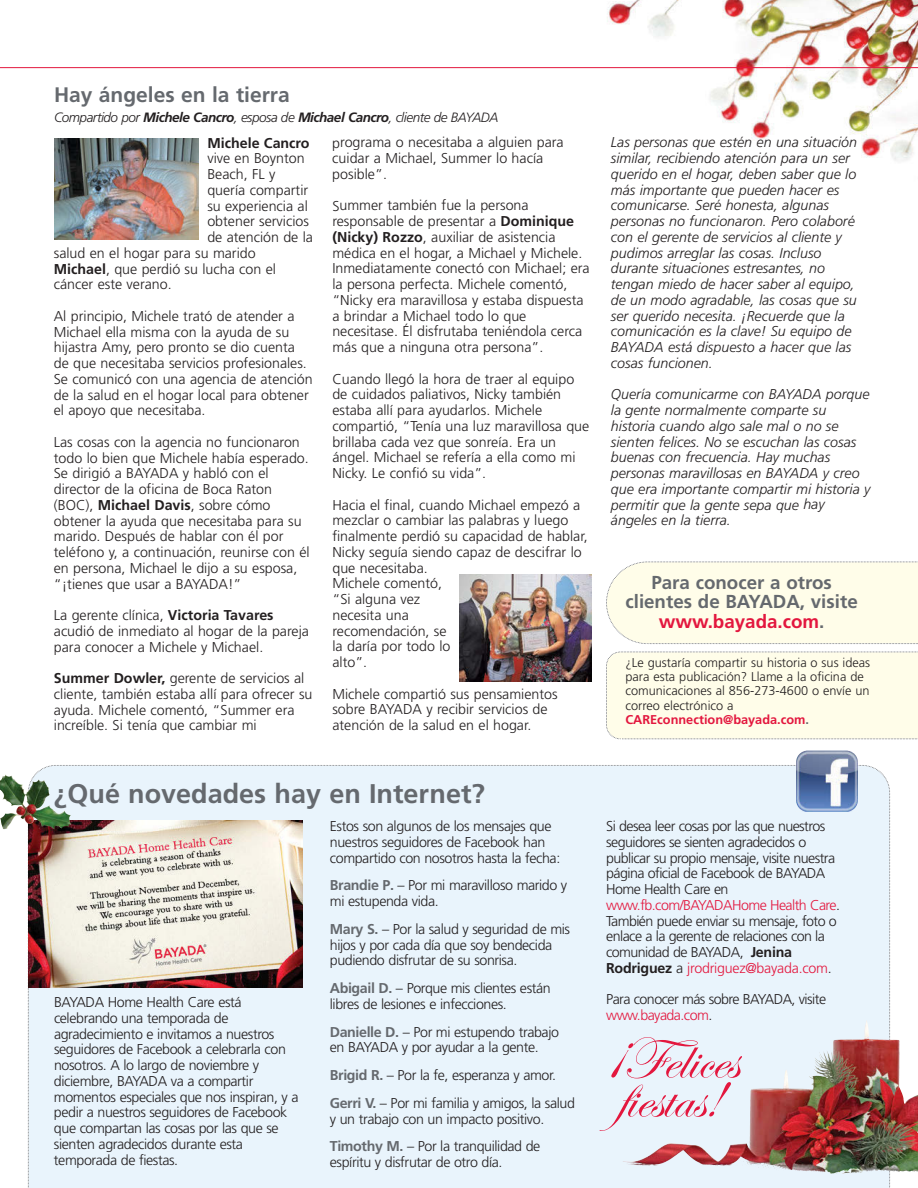
<style>
.page{position:relative;width:918px;height:1188px;background:#fff}
.page>*{position:absolute;margin:0;border:0;box-sizing:border-box;transform-origin:0 0}
.t1{font:60px "Edwardian Script ITC";color:#e3173e}
.t2{font:700 27px "Frutiger";color:#65696e}
.t3{font:700 21px "Frutiger";color:#65696e}
.t4{font:700 18.75px/19.5px "Frutiger";color:#65696e;text-align:center}
.t5{font:300 14.25px/15.8px "Frutiger";color:#231f20}
.t6{font:300 14.25px/15.8px "Frutiger";letter-spacing:-.03em;color:#231f20}
.t7{font:italic 300 14.25px/15.8px "Frutiger";color:#231f20}
.t8{font:300 14.25px/15.8px "Frutiger";letter-spacing:-.04em;color:#231f20}
.t9{font:700 14.25px "Frutiger";color:#231f20}
.t10{font:italic 300 13.5px "Frutiger";letter-spacing:-.035em;color:#231f20}
.t11{font:300 12.75px/14.2px "Frutiger";color:#231f20}
.t12{font:700 12.75px "Frutiger";color:#e3173e}
.s1{font-weight:700}
.s2{color:#e3173e}
.s3{color:#65696e}
.s4{font-weight:700;color:#65696e}
</style>
<div class="page">
<div style="left:28px;top:765px;width:862px;height:423px;background:#e9f4fc"></div>
<img style="left:602px;top:0;width:316px;height:161px">
<hr style="left:0;top:67px;width:918px;height:1px;background:#e3173e">
<img style="left:54px;top:138px;width:144px;height:101px">
<img style="left:459px;top:575px;width:132px;height:107px">
<svg style="left:606px;top:561px;width:312px;height:83px;background:#fdfbe8"></svg>
<div style="left:606px;top:651px;width:312px;height:89px;background:#fffde9"></div>
<img style="left:796px;top:751px;width:62px;height:61px">
<img style="left:859px;top:1167px;width:59px;height:6px">
<img style="left:29px;top:820px;width:274px;height:167px">
<img style="left:0;top:774px;width:50px;height:33px">
<h3 class="t3" style="left:54px;top:86px;width:237px">Hay ángeles en la tierra</h3>
<p class="t10" style="left:54px;top:111px;width:446px">Compartido por <span class="s1">Michele Cancro</span>, esposa de <span class="s1">Michael Cancro</span>, cliente de BAYADA</p>
<h5 class="t9" style="left:207px;top:137px;width:104px">Michele Cancro</h5>
<p class="t5" style="left:207px;top:152px;width:107px">vive en Boynton<br>Beach, FL y quería compartir su experiencia al obtener servicios de atención de la</p>
<p class="t5" style="left:54px;top:246px;width:224px">salud en el hogar para su marido<br><span class="s1">Michael</span>, que perdió su lucha con el cáncer este verano.</p>
<p class="t5" style="left:54px;top:309px;width:260px">Al principio, Michele trató de atender a Michael ella misma con la ayuda de su hijastra Amy, pero pronto se dio cuenta de que necesitaba servicios profesionales.<br>Se comunicó con una agencia de atención de la salud en el hogar local para obtener el apoyo que necesitaba.</p>
<p class="t5" style="left:54px;top:435px;width:257px">Las cosas con la agencia no funcionaron todo lo bien que Michele había esperado.<br>Se dirigió a BAYADA y habló con el director de la oficina de Boca Raton (BOC), <span class="s1">Michael Davis</span>, sobre cómo obtener la ayuda que necesitaba para su marido. Después de hablar con él por teléfono y, a continuación, reunirse con él en persona, Michael le dijo a su esposa, “¡tienes que usar a BAYADA!”</p>
<p class="t5" style="left:54px;top:608px;width:257px">La gerente clínica, <span class="s1">Victoria Tavares </span>acudió de inmediato al hogar de la pareja para conocer a Michele y Michael.</p>
<p class="t5" style="left:54px;top:671px;width:260px"><span class="s1">Summer Dowler,</span> gerente de servicios al cliente, también estaba allí para ofrecer su ayuda. Michele comentó, “Summer era increíble. Si tenía que cambiar mi</p>
<p class="t5" style="left:332px;top:136px;width:233px">programa o necesitaba a alguien para cuidar a Michael, Summer lo hacía posible”.</p>
<p class="t5" style="left:332px;top:199px;width:259px">Summer también fue la persona responsable de presentar a <span class="s1">Dominique (Nicky) Rozzo</span>, auxiliar de asistencia médica en el hogar, a Michael y Michele.<br>Inmediatamente conectó con Michael; era la persona perfecta. Michele comentó, “Nicky era maravillosa y estaba dispuesta a brindar a Michael todo lo que necesitase. Él disfrutaba teniéndola cerca más que a ninguna otra persona”.</p>
<p class="t5" style="left:332px;top:372px;width:258px">Cuando llegó la hora de traer al equipo de cuidados paliativos, Nicky también estaba allí para ayudarlos. Michele compartió, “Tenía una luz maravillosa que brillaba cada vez que sonreía. Era un ángel. Michael se refería a ella como mi Nicky. Le confió su vida”.</p>
<p class="t5" style="left:332px;top:498px;width:257px">Hacia el final, cuando Michael empezó a mezclar o cambiar las palabras y luego finalmente perdió su capacidad de hablar, Nicky seguía siendo capaz de descifrar lo</p>
<p class="t5" style="left:332px;top:561px;width:120px">que necesitaba.<br>Michele comentó, “Si alguna vez necesita una recomendación, se la daría por todo lo alto”.</p>
<p class="t5" style="left:332px;top:687px;width:227px">Michele compartió sus pensamientos sobre BAYADA y recibir servicios de atención de la salud en el hogar.</p>
<p class="t7" style="left:611px;top:136px;width:248px">Las personas que estén en una situación similar, recibiendo atención para un ser querido en el hogar, deben saber que lo</p>
<p class="t7" style="left:611px;top:183px;width:247px">más importante que pueden hacer es comunicarse. Seré honesta, algunas personas no funcionaron. Pero colaboré con el gerente de servicios al cliente y pudimos arreglar las cosas. Incluso durante situaciones estresantes, no tengan miedo de hacer saber al equipo, de un modo agradable, las cosas que su ser querido necesita. ¡Recuerde que la comunicación es la clave! Su equipo de BAYADA está dispuesto a hacer que las cosas funcionen.</p>
<p class="t7" style="left:611px;top:388px;width:261px">Quería comunicarme con BAYADA porque la gente normalmente comparte su historia cuando algo sale mal o no se sienten felices. No se escuchan las cosas buenas con frecuencia. Hay muchas personas maravillosas en BAYADA y creo que era importante compartir mi historia y permitir que la gente sepa que hay ángeles en la tierra.</p>
<h4 class="t4" style="left:625px;top:574px;width:234px">Para conocer a otros clientes de BAYADA, visite <span class="s2">www.bayada.com</span>.</h4>
<p class="t11" style="left:625px;top:656px;width:246px">¿Le gustaría compartir su historia o sus ideas para esta publicación? Llame a la oficina de comunicaciones al 856-273-4600 o envíe un correo electrónico a</p>
<h6 class="t12" style="left:625px;top:714px;width:185px">CAREconnection@bayada.com<span class="s3">.</span></h6>
<p class="t2" style="left:54px;top:783px;width:433px">¿Qué novedades hay en Internet?</p>
<p class="t6" style="left:330px;top:819px;width:232px">Estos son algunos de los mensajes que nuestros seguidores de Facebook han compartido con nosotros hasta la fecha:</p>
<p class="t6" style="left:330px;top:879px;width:239px"><span class="s4">Brandie P.</span> – Por mi maravilloso marido y mi estupenda vida.</p>
<p class="t6" style="left:330px;top:922px;width:242px"><span class="s4">Mary S.</span> – Por la salud y seguridad de mis hijos y por cada día que soy bendecida pudiendo disfrutar de su sonrisa.</p>
<p class="t6" style="left:330px;top:981px;width:222px"><span class="s4">Abigail D.</span> – Porque mis clientes están libres de lesiones e infecciones.</p>
<p class="t6" style="left:330px;top:1025px;width:231px"><span class="s4">Danielle D.</span> – Por mi estupendo trabajo en BAYADA y por ayudar a la gente.</p>
<p class="t6" style="left:330px;top:1068px;width:228px"><span class="s4">Brigid R.</span> – Por la fe, esperanza y amor.</p>
<p class="t6" style="left:330px;top:1096px;width:247px"><span class="s4">Gerri V.</span> – Por mi familia y amigos, la salud y un trabajo con un impacto positivo.</p>
<p class="t6" style="left:330px;top:1140px;width:212px"><span class="s4">Timothy M.</span> – Por la tranquilidad de espíritu y disfrutar de otro día.</p>
<p class="t6" style="left:54px;top:995px;width:246px">BAYADA Home Health Care está celebrando una temporada de agradecimiento e invitamos a nuestros seguidores de Facebook a celebrarla con nosotros. A lo largo de noviembre y diciembre, BAYADA va a compartir momentos especiales que nos inspiran, y a pedir a nuestros seguidores de Facebook que compartan las cosas por las que se sienten agradecidos durante esta temporada de fiestas.</p>
<p class="t8" style="left:606px;top:819px;width:235px">Si desea leer cosas por las que nuestros seguidores se sienten agradecidos o publicar su propio mensaje, visite nuestra página oficial de Facebook de BAYADA Home Health Care en <span class="s2">www.fb.com/BAYADAHome Health Care</span>.<br>También puede enviar su mensaje, foto o enlace a la gerente de relaciones con la comunidad de BAYADA, <span class="s1">Jenina Rodriguez</span> a <span class="s2">jrodriguez@bayada.com</span>.</p>
<p class="t8" style="left:606px;top:993px;width:222px">Para conocer más sobre BAYADA, visite <span class="s2">www.bayada.com</span>.</p>
<p class="t1" style="left:606px;top:1026px;width:134px">¡Felices</p>
<p class="t1" style="left:618px;top:1065px;width:105px">fiestas!</p>
</div>
